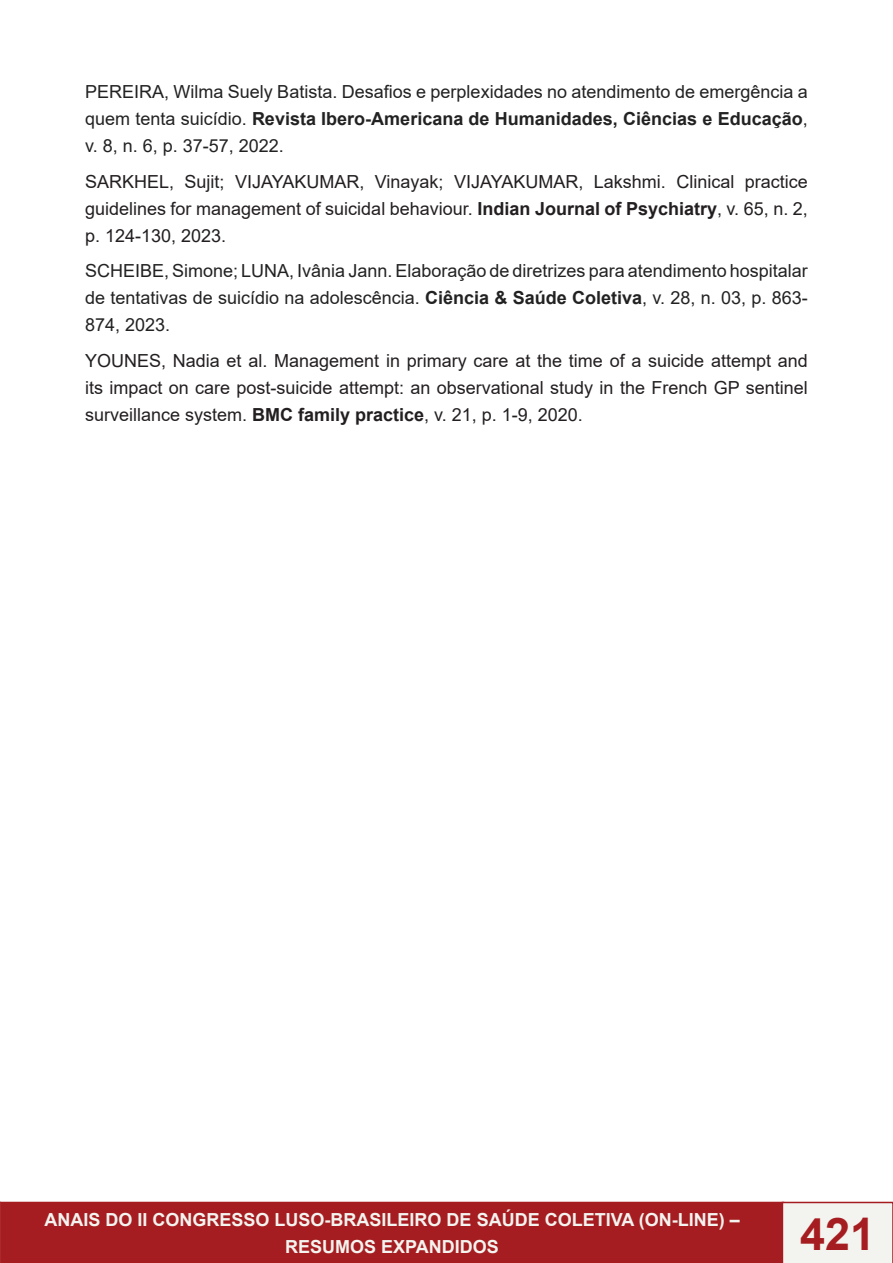
<style>
.page{position:relative;width:893px;height:1263px;background:#fff}
.page>*{position:absolute;margin:0;border:0;box-sizing:border-box;transform-origin:0 0}
.t1{font:700 45px "Arial";color:#a51d20}
.t2{font:18px/27px "Arial";color:#231f20;text-align:justify}
.t3{font:18px/27px "Arial";color:#222;text-align:justify}
.t4{font:700 18px/27px "Arial";color:#f3f3ef;text-align:center}
.s1{font-weight:700}
</style>
<div class="page">
<div style="left:1px;top:1202px;width:782px;height:60px;background:#a51d20"></div>
<div style="left:0;top:1202px;width:784px;height:61px;border:2px solid #a51d20"></div>
<svg style="left:0;top:1202px;width:1px;height:61px"></svg>
<div style="left:782px;top:1202px;width:111px;height:61px;background:#f3f3ef"></div>
<p class="t3" style="left:85px;top:78px;width:724px">PEREIRA, Wilma Suely Batista. Desafios e perplexidades no atendimento de emergência a quem tenta suicídio. <span class="s1">Revista Ibero-Americana de Humanidades, Ciências e Educação</span>, v. 8, n. 6, p. 37-57, 2022.</p>
<p class="t2" style="left:85px;top:168px;width:724px">SARKHEL, Sujit; VIJAYAKUMAR, Vinayak; VIJAYAKUMAR, Lakshmi. Clinical practice guidelines for management of suicidal behaviour. <span class="s1">Indian Journal of Psychiatry</span>, v. 65, n. 2, p. 124-130, 2023.</p>
<p class="t3" style="left:85px;top:257px;width:724px">SCHEIBE, Simone; LUNA, Ivânia Jann. Elaboração de diretrizes para atendimento hospitalar de tentativas de suicídio na adolescência. <span class="s1">Ciência &amp; Saúde Coletiva</span>, v. 28, n. 03, p. 863- 874, 2023.</p>
<p class="t2" style="left:85px;top:347px;width:724px">YOUNES, Nadia et al. Management in primary care at the time of a suicide attempt and its impact on care post-suicide attempt: an observational study in the French GP sentinel surveillance system. <span class="s1">BMC family practice</span>, v. 21, p. 1-9, 2020.</p>
<p class="t4" style="left:45px;top:1206px;width:697px">ANAIS DO II CONGRESSO LUSO-BRASILEIRO DE SAÚDE COLETIVA (ON-LINE) –<br>RESUMOS EXPANDIDOS</p>
<h1 class="t1" style="left:800px;top:1202px;width:77px">421</h1>
</div>
